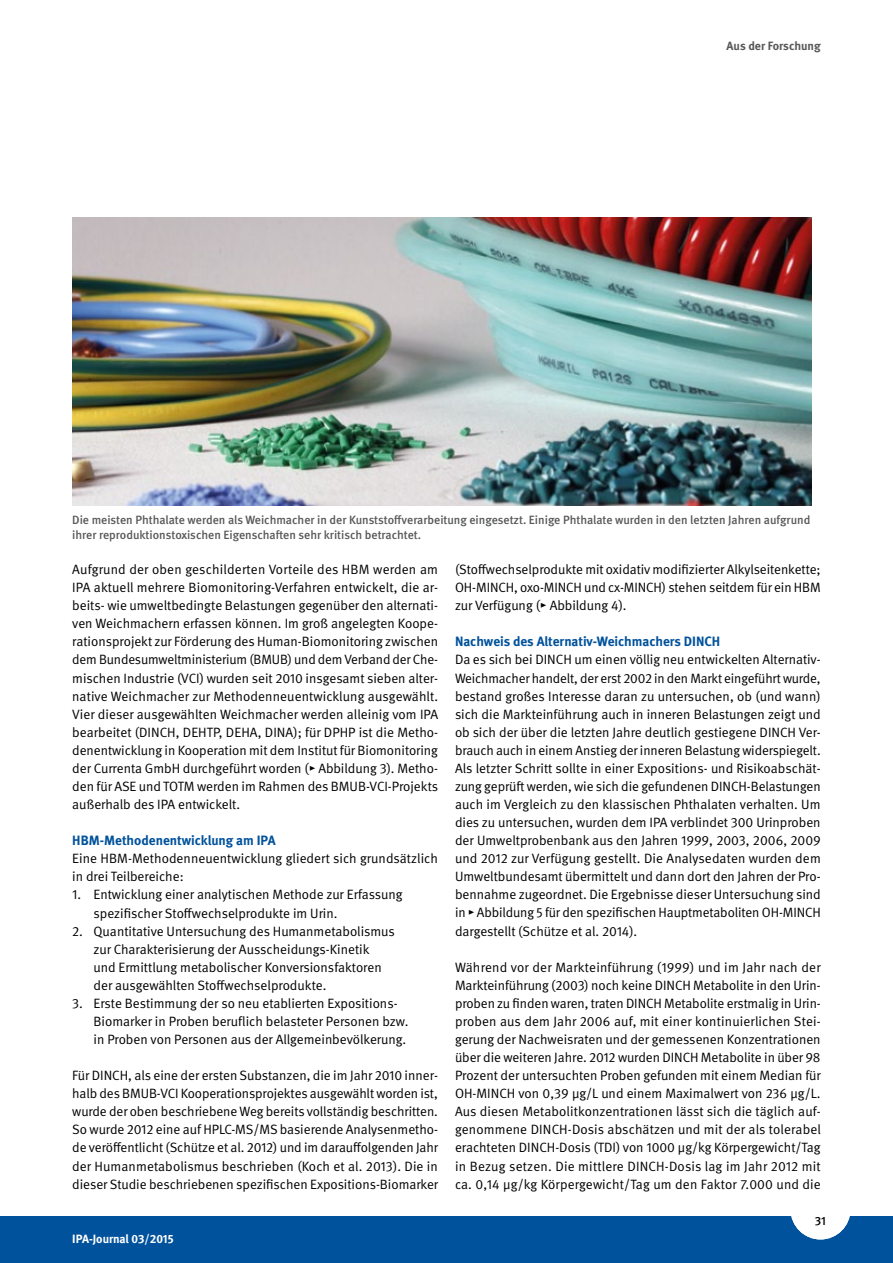
<style>
.page{position:relative;width:893px;height:1263px;background:#fff}
.page>*{position:absolute;margin:0;border:0;box-sizing:border-box;transform-origin:0 0}
.t1{font:13.5px/18px "DGUV Meta";color:#000;text-align:justify}
.t2{font:700 13.5px "DGUV Meta";color:#00529c}
.t3{font:500 12px/15px "DGUV Meta";color:#58595b}
.t4{font:700 12px "DGUV Meta";letter-spacing:-.005em;color:#fff}
.t5{font:700 12px "DGUV Meta";color:#58595b}
.t6{font:500 12px "DGUV Meta";color:#000}
</style>
<div class="page">
<div style="left:0;top:1216px;width:893px;height:47px;background:#00529c"></div>
<div style="left:791px;top:1179px;width:59px;height:60px;background:#fff;border-radius:50%"></div>
<img style="left:73px;top:218px;width:739px;height:288px">
<p class="t5" style="left:727px;top:39px;width:96px">Aus der Forschung</p>
<p class="t3" style="left:72px;top:513px;width:739px">Die meisten Phthalate werden als Weichmacher in der Kunststoffverarbeitung eingesetzt. Einige Phthalate wurden in den letzten Jahren aufgrund ihrer reproduktionstoxischen Eigenschaften sehr kritisch betrachtet.</p>
<p class="t1" style="left:72px;top:561px;width:367px">Aufgrund der oben geschilderten Vorteile des HBM werden am IPA aktuell mehrere Biomonitoring-Verfahren entwickelt, die ar&shy;beits- wie umweltbedingte Belastungen gegenüber den alternati&shy;ven Weichmachern erfassen können. Im groß angelegten Koope&shy;rationsprojekt zur Förderung des Human-Biomonitoring zwischen dem Bundesumweltministerium (BMUB) und dem Verband der Che&shy;mischen Industrie (VCI) wurden seit 2010 insgesamt sieben alter&shy;native Weichmacher zur Methodenneuentwicklung ausgewählt.<br>Vier dieser ausgewählten Weichmacher werden alleinig vom IPA bearbeitet (DINCH, DEHTP, DEHA, DINA); für DPHP ist die Metho&shy;denentwicklung in Kooperation mit dem Institut für Biomonitoring der Currenta GmbH durchgeführt worden (▸ Abbildung 3). Metho&shy;den für ASE und TOTM werden im Rahmen des BMUB-VCI-Projekts außerhalb des IPA entwickelt.</p>
<p class="t2" style="left:72px;top:832px;width:205px">HBM-Methodenentwicklung am IPA</p>
<p class="t1" style="left:72px;top:850px;width:367px">Eine HBM-Methodenneuentwicklung gliedert sich grundsätzlich in drei Teilbereiche:</p>
<p class="t1" style="left:94px;top:886px;width:311px;text-indent:-21px">1. Entwicklung einer analytischen Methode zur Erfassung spezifischer Stoffwechselprodukte im Urin.</p>
<p class="t1" style="left:94px;top:922px;width:303px;text-align:left;text-indent:-21px">2. Quantitative Untersuchung des Humanmetabolismus zur Charakterisierung der Ausscheidungs-Kinetik und Ermittlung metabolischer Konversionsfaktoren der ausgewählten Stoffwechselprodukte.</p>
<p class="t1" style="left:94px;top:994px;width:317px;text-align:left;text-indent:-21px">3. Erste Bestimmung der so neu etablierten Expositions-<br>Biomarker in Proben beruflich belasteter Personen bzw. in Proben von Personen aus der Allgemeinbevölkerung.</p>
<p class="t1" style="left:72px;top:1067px;width:367px">Für DINCH, als eine der ersten Substanzen, die im Jahr 2010 inner&shy;halb des BMUB-VCI Kooperationsprojektes ausgewählt worden ist, wurde der oben beschriebene Weg bereits vollständig beschritten.<br>So wurde 2012 eine auf HPLC-MS/MS basierende Analysenmetho&shy;de veröffentlicht (Schütze et al. 2012) und im darauffolgenden Jahr der Humanmetabolismus beschrieben (Koch et al. 2013). Die in dieser Studie beschriebenen spezifischen Expositions-Biomarker</p>
<p class="t4" style="left:72px;top:1231px;width:103px">IPA-Journal 03/2015</p>
<p class="t1" style="left:455px;top:561px;width:367px">(Stoffwechselprodukte mit oxidativ modifizierter Alkylseitenkette; OH-MINCH, oxo-MINCH und cx-MINCH) stehen seitdem für ein HBM zur Verfügung (▸ Abbildung 4).</p>
<p class="t2" style="left:455px;top:634px;width:267px">Nachweis des Alternativ-Weichmachers DINCH</p>
<p class="t1" style="left:455px;top:651px;width:367px">Da es sich bei DINCH um einen völlig neu entwickelten Alternativ-Weichmacher handelt, der erst 2002 in den Markt eingeführt wurde, bestand großes Interesse daran zu untersuchen, ob (und wann) sich die Markteinführung auch in inneren Belastungen zeigt und ob sich der über die letzten Jahre deutlich gestiegene DINCH Ver&shy;brauch auch in einem Anstieg der inneren Belastung widerspiegelt.<br>Als letzter Schritt sollte in einer Expositions- und Risikoabschät&shy;zung geprüft werden, wie sich die gefundenen DINCH-Belastungen auch im Vergleich zu den klassischen Phthalaten verhalten. Um dies zu untersuchen, wurden dem IPA verblindet 300 Urinproben der Umweltprobenbank aus den Jahren 1999, 2003, 2006, 2009 und 2012 zur Verfügung gestellt. Die Analysedaten wurden dem Umweltbundesamt übermittelt und dann dort den Jahren der Pro&shy;bennahme zugeordnet. Die Ergebnisse dieser Untersuchung sind in ▸ Abbildung 5 für den spezifischen Hauptmetaboliten OH-MINCH dargestellt (Schütze et al. 2014).</p>
<p class="t1" style="left:455px;top:958px;width:367px">Während vor der Markteinführung (1999) und im Jahr nach der Markteinführung (2003) noch keine DINCH Metabolite in den Urin&shy;proben zu finden waren, traten DINCH Metabolite erstmalig in Urin&shy;proben aus dem Jahr 2006 auf, mit einer kontinuierlichen Stei&shy;gerung der Nachweisraten und der gemessenen Konzentrationen über die weiteren Jahre. 2012 wurden DINCH Metabolite in über 98<br>Prozent der untersuchten Proben gefunden mit einem Median für OH-MINCH von 0,39 µg/L und einem Maximalwert von 236 µg/L.<br>Aus diesen Metabolitkonzentrationen lässt sich die täglich auf&shy;genommene DINCH-Dosis abschätzen und mit der als tolerabel erachteten DINCH-Dosis (TDI) von 1000 µg/kg Körpergewicht/Tag in Bezug setzen. Die mittlere DINCH-Dosis lag im Jahr 2012 mit ca. 0,14 µg/kg Körpergewicht/Tag um den Faktor 7.000 und die</p>
<p class="t6" style="left:815px;top:1213px;width:13px">31</p>
</div>
